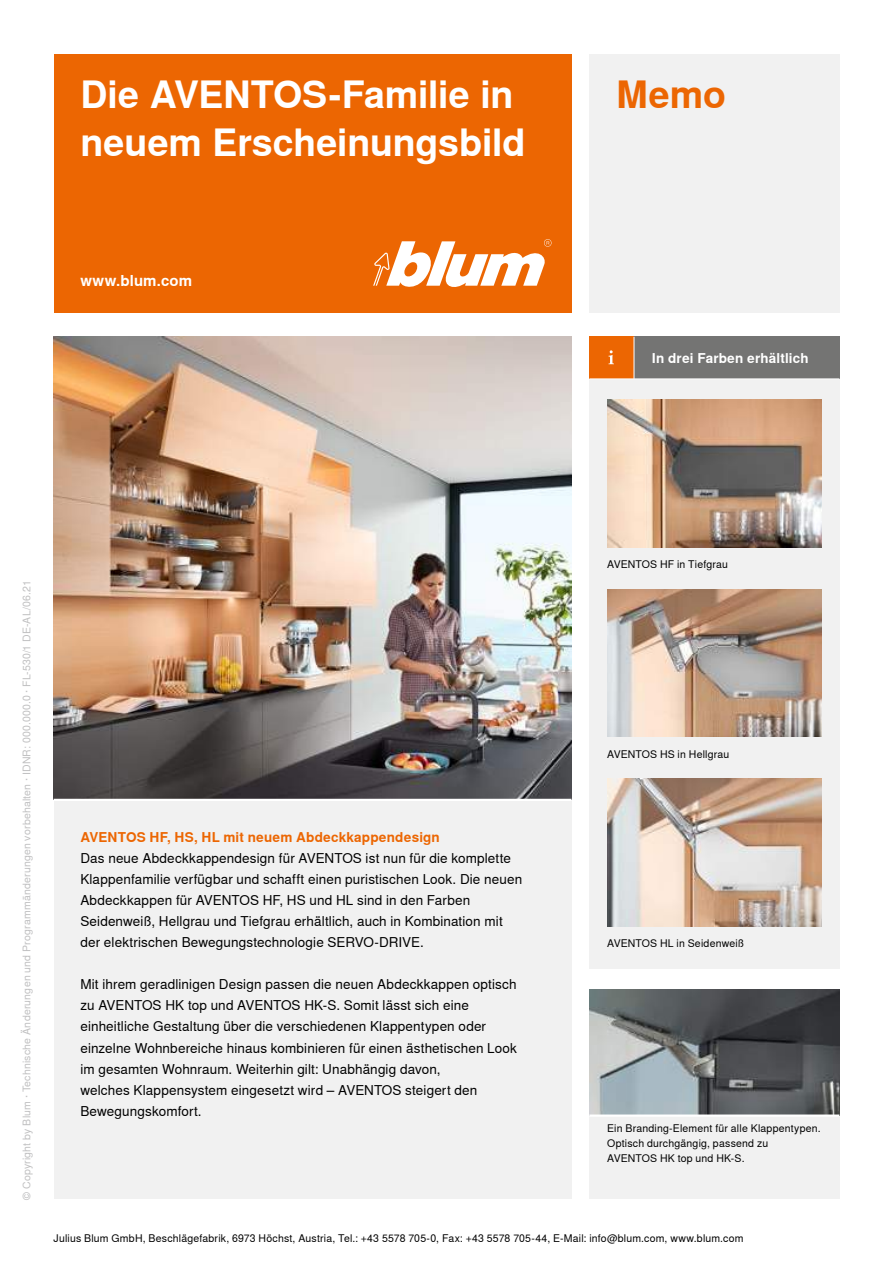
<style>
.page{position:relative;width:893px;height:1263px;background:#fff}
.page>*{position:absolute;margin:0;border:0;box-sizing:border-box;transform-origin:0 0}
.t1{font:700 37.5px/48px "Nimbus Sans Global";letter-spacing:-.005em;color:#fff}
.t2{font:700 37.5px "Nimbus Sans Global";color:#ec6602}
.t3{font:700 15px "Nimbus Sans Global";letter-spacing:.01em;color:#fff}
.t4{font:13.5px/21px "Nimbus Sans Global";letter-spacing:.01em;color:#000}
.t5{font:700 13.5px "Nimbus Sans Global";letter-spacing:.015em;color:#ec6602}
.t6{font:700 13.5px "Nimbus Sans Global";letter-spacing:.015em;color:#fff}
.t7{font:10.5px/15px "Nimbus Sans Global";letter-spacing:.02em;color:#000}
.t8{font:10.5px "Nimbus Sans Global";letter-spacing:.02em;color:#c0c0c1}
</style>
<div class="page">
<div style="left:54px;top:800px;width:517px;height:400px;background:#f0f0f0"></div>
<div style="left:589px;top:54px;width:250px;height:259px;background:#f0f0f0"></div>
<div style="left:54px;top:54px;width:517px;height:259px;background:#ec6602"></div>
<svg style="left:373px;top:239px;width:178px;height:48px"></svg>
<div style="left:589px;top:379px;width:250px;height:589px;background:#f0f0f0"></div>
<div style="left:634px;top:337px;width:205px;height:42px;background:#747473"></div>
<div style="left:589px;top:337px;width:45px;height:42px;background:#ec6602"></div>
<svg style="left:608px;top:350px;width:6px;height:14px"></svg>
<div style="left:589px;top:1116px;width:250px;height:84px;background:#f0f0f0"></div>
<img style="left:54px;top:337px;width:517px;height:462px">
<img style="left:607px;top:400px;width:214px;height:147px">
<img style="left:607px;top:589px;width:214px;height:148px">
<img style="left:607px;top:779px;width:214px;height:147px">
<img style="left:589px;top:989px;width:250px;height:125px">
<hr style="left:589px;top:1114px;width:250px;height:3px;background:#fff">
<hr style="left:54px;top:799px;width:517px;height:2px;background:#fff">
<hr style="left:634px;top:337px;width:1px;height:42px;background:#fff">
<hr style="left:589px;top:378px;width:250px;height:1px;background:#fff">
<h1 class="t1" style="left:80px;top:71px;width:447px">Die AVENTOS-Familie in neuem Erscheinungsbild</h1>
<p class="t3" style="left:80px;top:272px;width:113px">www.blum.com</p>
<h1 class="t2" style="left:616px;top:73px;width:111px">Memo</h1>
<p class="t6" style="left:652px;top:350px;width:158px">In drei Farben erhältlich</p>
<p class="t8" style="left:21px;top:1200px;width:621px;rotate:-90deg">© Copyright by Blum · Technische Änderungen und Programmänderungen vorbehalten · IDNR: 000.000.0 · FL-530/1 DE-AL/06.21</p>
<p class="t7" style="left:607px;top:557px;width:122px">AVENTOS HF in Tiefgrau</p>
<p class="t5" style="left:80px;top:829px;width:361px">AVENTOS HF, HS, HL mit neuem Abdeckkappendesign</p>
<p class="t4" style="left:80px;top:848px;width:443px">Das neue Abdeckkappendesign für AVENTOS ist nun für die komplette Klappenfamilie verfügbar und schafft einen puristischen Look. Die neuen Abdeckkappen für AVENTOS HF, HS und HL sind in den Farben Seidenweiß, Hellgrau und Tiefgrau erhältlich, auch in Kombination mit der elektrischen Bewegungstechnologie SERVO-DRIVE.</p>
<p class="t4" style="left:80px;top:974px;width:438px">Mit ihrem geradlinigen Design passen die neuen Abdeckkappen optisch zu AVENTOS HK top und AVENTOS HK-S. Somit lässt sich eine einheitliche Gestaltung über die verschiedenen Klappentypen oder einzelne Wohnbereiche hinaus kombinieren für einen ästhetischen Look im gesamten Wohnraum. Weiterhin gilt: Unabhängig davon,<br>welches Klappensystem eingesetzt wird – AVENTOS steigert den Bewegungskomfort.</p>
<p class="t7" style="left:607px;top:747px;width:124px">AVENTOS HS in Hellgrau</p>
<p class="t7" style="left:607px;top:936px;width:138px">AVENTOS HL in Seidenweiß</p>
<p class="t7" style="left:607px;top:1121px;width:215px">Ein Branding-Element für alle Klappentypen.<br>Optisch durchgängig, passend zu<br>AVENTOS HK top und HK-S.</p>
<p class="t7" style="left:54px;top:1231px;width:691px">Julius Blum GmbH, Beschlägefabrik, 6973 Höchst, Austria, Tel.: +43 5578 705-0, Fax: +43 5578 705-44, E-Mail: info@blum.com, www.blum.com</p>
</div>
